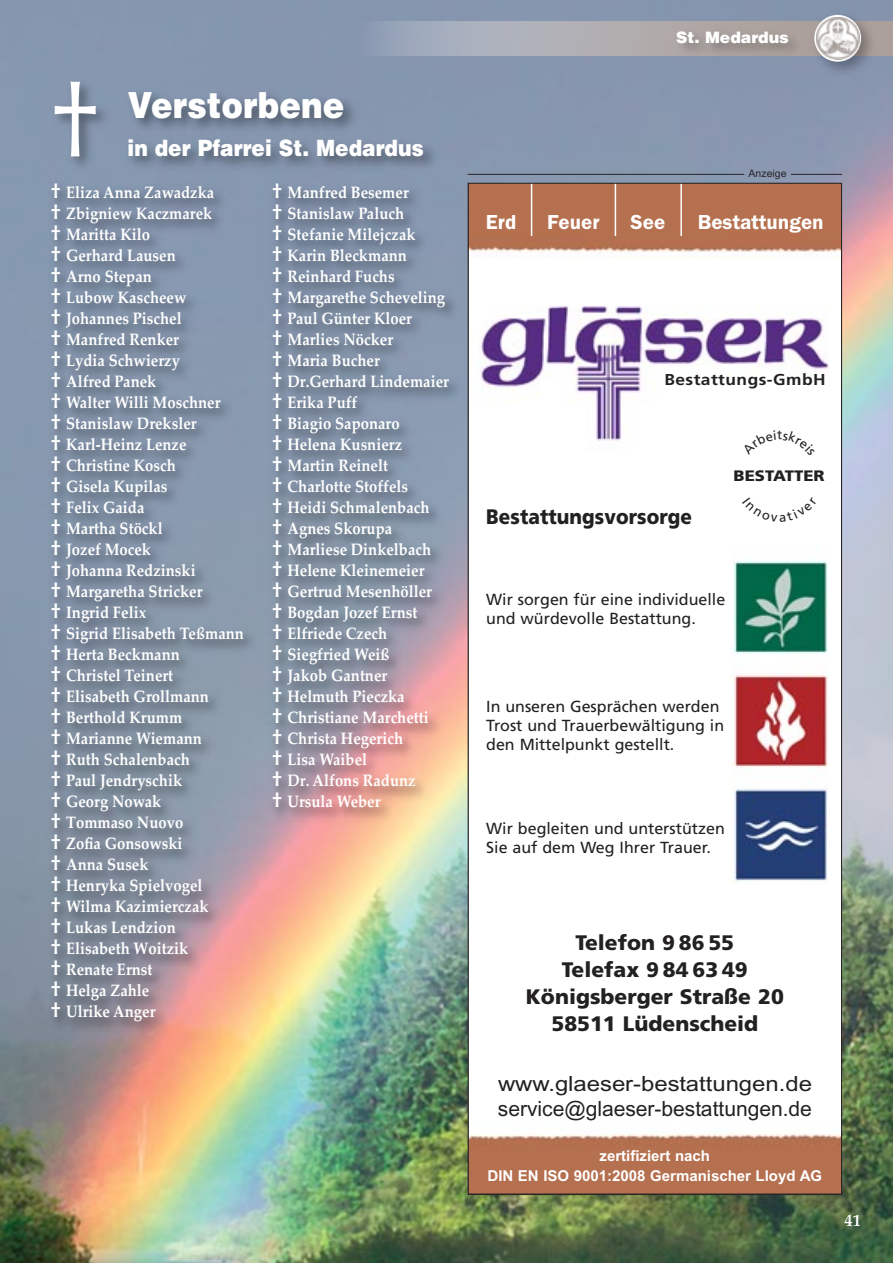
<style>
.page{position:relative;width:893px;height:1263px;background:#fff}
.page>*{position:absolute;margin:0;border:0;box-sizing:border-box;transform-origin:0 0}
.t1{font:108px "Palatino Linotype";color:#fff;scale:.9 1}
.t2{font:900 36px "Helvetica";letter-spacing:.005em;color:#fff;scale:.9 1}
.t3{font:900 22.5px "Helvetica";letter-spacing:.005em;color:#fff;scale:.9 1}
.t4{font:900 21px/27px "Frutiger";color:#222021;text-align:center}
.t5{font:21px/25.2px "Arial";color:#222021;scale:1.14 1}
.t6{font:600 21px "Franklin Gothic";color:#fff}
.t7{font:900 21px "Frutiger";color:#222021;scale:.9 1}
.t8{font:700 16.5px "Palatino Linotype";color:#fff;scale:.9 1}
.t9{font:700 16.5px "Palatino Linotype";color:#fff}
.t10{font:16.05px/19.2px "Frutiger";color:#222021}
.t11{font:700 15.75px "Frutiger";letter-spacing:.03em;color:#222021;scale:1.1 1}
.t12{font:900 15.75px "Helvetica";color:#fff}
.t13{font:900 15.15px "Frutiger";color:#222021;scale:1.1 1}
.t14{font:700 15px/19.5px "Arial";color:#fff;text-align:center}
.t15{font:10.5px "Arial";color:#272526}
.s1{font-size:21px}
</style>
<div class="page">
<img style="left:0;top:0;width:893px;height:1263px">
<svg style="left:357px;top:21px;width:536px;height:34px"></svg>
<img style="left:807px;top:8px;width:74px;height:73px">
<svg style="left:814px;top:15px;width:47px;height:47px"></svg>
<img style="left:817px;top:17px;width:43px;height:43px">
<img style="left:451px;top:12px;width:366px;height:65px">
<img style="left:35px;top:199px;width:245px;height:859px">
<img style="left:260px;top:170px;width:228px;height:678px">
<img style="left:179px;top:64px;width:296px;height:135px">
<img style="left:0;top:51px;width:179px;height:171px">
<hr style="left:791px;top:174px;width:51px;height:1px;background:#272526">
<hr style="left:468px;top:174px;width:276px;height:1px;background:#272526">
<svg style="left:470px;top:185px;width:370px;height:1008px"></svg>
<svg style="left:742px;top:430px;width:73px;height:26px"></svg>
<svg style="left:742px;top:497px;width:75px;height:25px"></svg>
<p class="t1" style="left:51px;top:78px;width:56px">†</p>
<p class="t2" style="left:128px;top:92px;width:242px">Verstorbene</p>
<p class="t3" style="left:128px;top:140px;width:331px">in der Pfarrei St. Medardus</p>
<p class="t8" style="left:51px;top:186px;width:183px"><span class="s1">†</span> Eliza Anna Zawadzka</p>
<p class="t8" style="left:51px;top:207px;width:181px"><span class="s1">†</span> Zbigniew Kaczmarek</p>
<p class="t8" style="left:51px;top:228px;width:112px"><span class="s1">†</span> Maritta Kilo</p>
<p class="t8" style="left:51px;top:249px;width:140px"><span class="s1">†</span> Gerhard Lausen</p>
<p class="t8" style="left:51px;top:270px;width:114px"><span class="s1">†</span> Arno Stepan</p>
<p class="t8" style="left:51px;top:291px;width:152px"><span class="s1">†</span> Lubow Kascheew</p>
<p class="t8" style="left:51px;top:312px;width:147px"><span class="s1">†</span> Johannes Pischel</p>
<p class="t8" style="left:51px;top:333px;width:144px"><span class="s1">†</span> Manfred Renker</p>
<p class="t8" style="left:51px;top:354px;width:145px"><span class="s1">†</span> Lydia Schwierzy</p>
<p class="t8" style="left:51px;top:375px;width:119px"><span class="s1">†</span> Alfred Panek</p>
<p class="t8" style="left:51px;top:396px;width:190px"><span class="s1">†</span> Walter Willi Moschner</p>
<p class="t8" style="left:51px;top:417px;width:163px"><span class="s1">†</span> Stanislaw Dreksler</p>
<p class="t8" style="left:51px;top:438px;width:152px"><span class="s1">†</span> Karl-Heinz Lenze</p>
<p class="t8" style="left:51px;top:459px;width:140px"><span class="s1">†</span> Christine Kosch</p>
<p class="t8" style="left:51px;top:480px;width:131px"><span class="s1">†</span> Gisela Kupilas</p>
<p class="t8" style="left:51px;top:501px;width:105px"><span class="s1">†</span> Felix Gaida</p>
<p class="t8" style="left:51px;top:522px;width:126px"><span class="s1">†</span> Martha Stöckl</p>
<p class="t8" style="left:51px;top:543px;width:113px"><span class="s1">†</span> Jozef Mocek</p>
<p class="t8" style="left:51px;top:564px;width:162px"><span class="s1">†</span> Johanna Redzinski</p>
<p class="t8" style="left:51px;top:585px;width:170px"><span class="s1">†</span> Margaretha Stricker</p>
<p class="t8" style="left:51px;top:606px;width:107px"><span class="s1">†</span> Ingrid Felix</p>
<p class="t8" style="left:51px;top:627px;width:216px"><span class="s1">†</span> Sigrid Elisabeth Teßmann</p>
<p class="t8" style="left:51px;top:648px;width:145px"><span class="s1">†</span> Herta Beckmann</p>
<p class="t8" style="left:51px;top:669px;width:137px"><span class="s1">†</span> Christel Teinert</p>
<p class="t8" style="left:51px;top:690px;width:177px"><span class="s1">†</span> Elisabeth Grollmann</p>
<p class="t8" style="left:51px;top:711px;width:147px"><span class="s1">†</span> Berthold Krumm</p>
<p class="t8" style="left:51px;top:732px;width:169px"><span class="s1">†</span> Marianne Wiemann</p>
<p class="t8" style="left:51px;top:753px;width:156px"><span class="s1">†</span> Ruth Schalenbach</p>
<p class="t8" style="left:51px;top:774px;width:147px"><span class="s1">†</span> Paul Jendryschik</p>
<p class="t8" style="left:51px;top:795px;width:124px"><span class="s1">†</span> Georg Nowak</p>
<p class="t8" style="left:51px;top:816px;width:148px"><span class="s1">†</span> Tommaso Nuovo</p>
<p class="t8" style="left:51px;top:837px;width:148px"><span class="s1">†</span> Zofia Gonsowski</p>
<p class="t8" style="left:51px;top:858px;width:110px"><span class="s1">†</span> Anna Susek</p>
<p class="t8" style="left:51px;top:879px;width:170px"><span class="s1">†</span> Henryka Spielvogel</p>
<p class="t8" style="left:51px;top:900px;width:177px"><span class="s1">†</span> Wilma Kazimierczak</p>
<p class="t8" style="left:51px;top:921px;width:140px"><span class="s1">†</span> Lukas Lendzion</p>
<p class="t8" style="left:51px;top:942px;width:154px"><span class="s1">†</span> Elisabeth Woitzik</p>
<p class="t8" style="left:51px;top:963px;width:114px"><span class="s1">†</span> Renate Ernst</p>
<p class="t8" style="left:51px;top:984px;width:111px"><span class="s1">†</span> Helga Zahle</p>
<p class="t8" style="left:51px;top:1005px;width:118px"><span class="s1">†</span> Ulrike Anger</p>
<p class="t8" style="left:272px;top:186px;width:153px"><span class="s1">†</span> Manfred Besemer</p>
<p class="t8" style="left:272px;top:207px;width:148px"><span class="s1">†</span> Stanislaw Paluch</p>
<p class="t8" style="left:272px;top:228px;width:161px"><span class="s1">†</span> Stefanie Milejczak</p>
<p class="t8" style="left:272px;top:249px;width:151px"><span class="s1">†</span> Karin Bleckmann</p>
<p class="t8" style="left:272px;top:270px;width:137px"><span class="s1">†</span> Reinhard Fuchs</p>
<p class="t8" style="left:272px;top:291px;width:193px"><span class="s1">†</span> Margarethe Scheveling</p>
<p class="t8" style="left:272px;top:312px;width:157px"><span class="s1">†</span> Paul Günter Kloer</p>
<p class="t8" style="left:272px;top:333px;width:136px"><span class="s1">†</span> Marlies Nöcker</p>
<p class="t8" style="left:272px;top:354px;width:121px"><span class="s1">†</span> Maria Bucher</p>
<p class="t8" style="left:272px;top:375px;width:198px"><span class="s1">†</span> Dr.Gerhard Lindemaier</p>
<p class="t8" style="left:272px;top:396px;width:96px"><span class="s1">†</span> Erika Puff</p>
<p class="t8" style="left:272px;top:417px;width:143px"><span class="s1">†</span> Biagio Saponaro</p>
<p class="t8" style="left:272px;top:438px;width:146px"><span class="s1">†</span> Helena Kusnierz</p>
<p class="t8" style="left:272px;top:459px;width:130px"><span class="s1">†</span> Martin Reinelt</p>
<p class="t8" style="left:272px;top:480px;width:152px"><span class="s1">†</span> Charlotte Stoffels</p>
<p class="t8" style="left:272px;top:501px;width:176px"><span class="s1">†</span> Heidi Schmalenbach</p>
<p class="t8" style="left:272px;top:522px;width:135px"><span class="s1">†</span> Agnes Skorupa</p>
<p class="t8" style="left:272px;top:543px;width:178px"><span class="s1">†</span> Marliese Dinkelbach</p>
<p class="t8" style="left:272px;top:564px;width:170px"><span class="s1">†</span> Helene Kleinemeier</p>
<p class="t8" style="left:272px;top:585px;width:179px"><span class="s1">†</span> Gertrud Mesenhöller</p>
<p class="t8" style="left:272px;top:606px;width:163px"><span class="s1">†</span> Bogdan Jozef Ernst</p>
<p class="t8" style="left:272px;top:627px;width:129px"><span class="s1">†</span> Elfriede Czech</p>
<p class="t8" style="left:272px;top:648px;width:132px"><span class="s1">†</span> Siegfried Weiß</p>
<p class="t8" style="left:272px;top:669px;width:129px"><span class="s1">†</span> Jakob Gantner</p>
<p class="t8" style="left:272px;top:690px;width:148px"><span class="s1">†</span> Helmuth Pieczka</p>
<p class="t8" style="left:272px;top:711px;width:175px"><span class="s1">†</span> Christiane Marchetti</p>
<p class="t8" style="left:272px;top:732px;width:147px"><span class="s1">†</span> Christa Hegerich</p>
<p class="t8" style="left:272px;top:753px;width:107px"><span class="s1">†</span> Lisa Waibel</p>
<p class="t8" style="left:272px;top:774px;width:161px"><span class="s1">†</span> Dr. Alfons Radunz</p>
<p class="t8" style="left:272px;top:795px;width:122px"><span class="s1">†</span> Ursula Weber</p>
<p class="t12" style="left:676px;top:31px;width:114px">St. Medardus</p>
<p class="t15" style="left:749px;top:170px;width:39px">Anzeige</p>
<p class="t6" style="left:486px;top:215px;width:32px">Erd</p>
<p class="t6" style="left:547px;top:215px;width:54px">Feuer</p>
<p class="t6" style="left:631px;top:215px;width:36px">See</p>
<p class="t6" style="left:698px;top:215px;width:128px">Bestattungen</p>
<p class="t11" style="left:664px;top:373px;width:148px">Bestattungs-GmbH</p>
<p class="t7" style="left:486px;top:509px;width:230px">Bestattungsvorsorge</p>
<p class="t13" style="left:734px;top:470px;width:84px">BESTATTER</p>
<p class="t10" style="left:486px;top:591px;width:240px">Wir sorgen für eine individuelle und würdevolle Bestattung.</p>
<p class="t10" style="left:486px;top:698px;width:239px">In unseren Gesprächen werden<br>Trost und Trauerbewältigung in den Mittelpunkt gestellt.</p>
<p class="t10" style="left:486px;top:820px;width:240px">Wir begleiten und unterstützen<br>Sie auf dem Weg Ihrer Trauer.</p>
<p class="t4" style="left:526px;top:931px;width:260px">Telefon 9 86 55<br>Telefax 9 84 63 49<br>Königsberger Straße 20<br>58511 Lüdenscheid</p>
<p class="t5" style="left:498px;top:1074px;width:277px">www.glaeser-bestattungen.de service@glaeser-bestattungen.de</p>
<p class="t14" style="left:488px;top:1146px;width:336px">zertifiziert nach<br>DIN EN ISO 9001:2008 Germanischer Lloyd AG</p>
<p class="t9" style="left:845px;top:1214px;width:18px">41</p>
</div>
